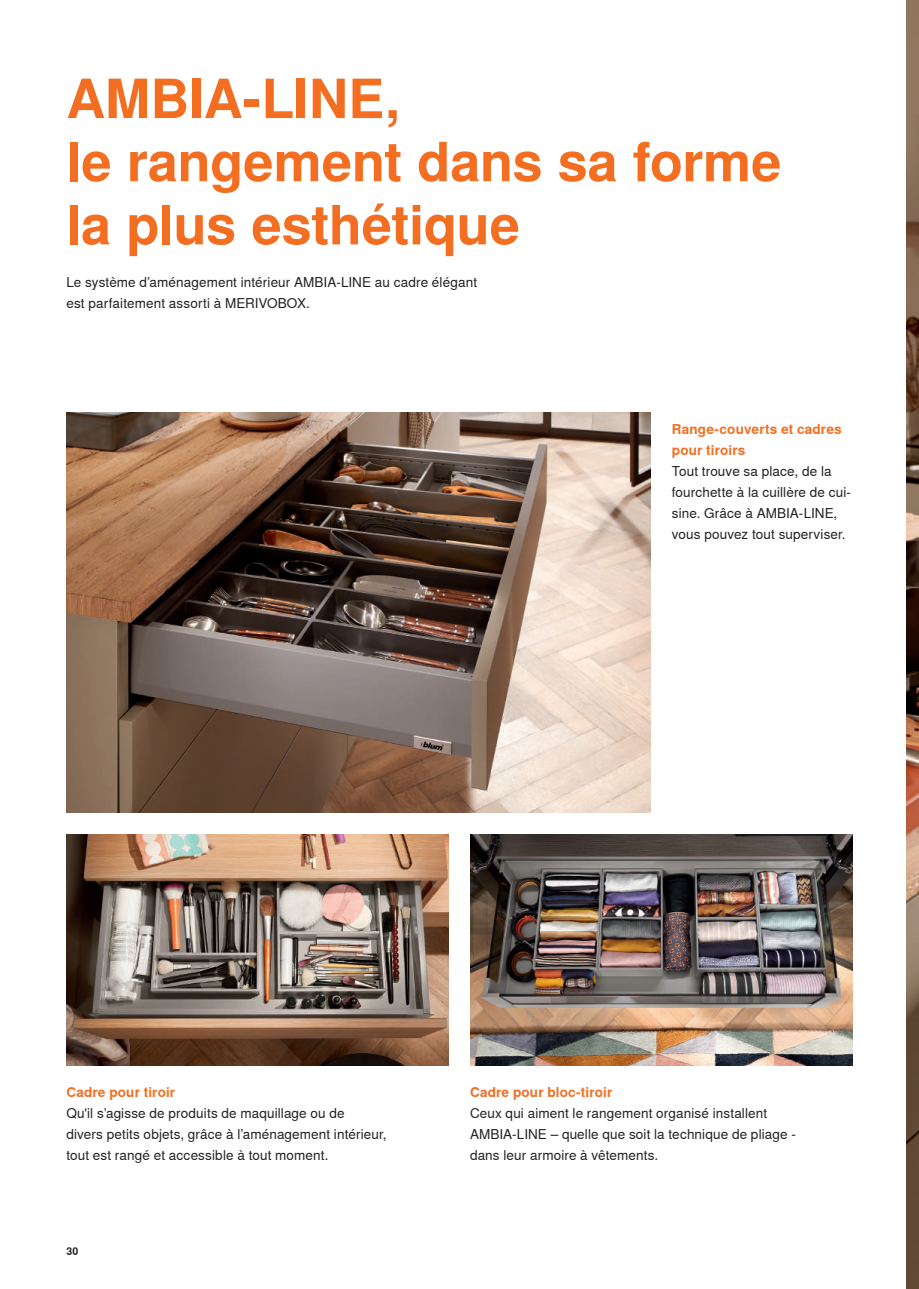
<style>
.page{position:relative;width:919px;height:1289px;background:#fff}
.page>*{position:absolute;margin:0;border:0;box-sizing:border-box;transform-origin:0 0}
.t1{font:700 54px/63.2px "Nimbus Sans Global";letter-spacing:-.005em;color:#f36e21}
.t2{font:13.5px/21px "Nimbus Sans Global";letter-spacing:.01em;color:#231f20}
.t3{font:700 13.5px/21px "Nimbus Sans Global";letter-spacing:.015em;color:#f36e21}
.t4{font:700 10.5px "Nimbus Sans Global";color:#231f20}
</style>
<div class="page">
<img style="left:66px;top:413px;width:584px;height:400px">
<img style="left:906px;top:0;width:12px;height:1288px">
<img style="left:470px;top:834px;width:382px;height:231px">
<img style="left:66px;top:834px;width:383px;height:231px">
<h1 class="t1" style="left:66px;top:68px;width:716px">AMBIA-LINE,<br>le rangement dans sa forme la plus esthétique</h1>
<p class="t2" style="left:66px;top:271px;width:412px">Le système d’aménagement intérieur AMBIA-LINE au cadre élégant est parfaitement assorti à MERIVOBOX.</p>
<p class="t3" style="left:671px;top:419px;width:171px">Range-couverts et cadres pour tiroirs</p>
<p class="t2" style="left:671px;top:461px;width:181px">Tout trouve sa place, de la fourchette à la cuillère de cui&shy;sine. Grâce à AMBIA-LINE, vous pouvez tout superviser.</p>
<p class="t3" style="left:66px;top:1081px;width:110px">Cadre pour tiroir</p>
<p class="t2" style="left:66px;top:1102px;width:322px">Qu'il s’agisse de produits de maquillage ou de<br>divers petits objets, grâce à l’aménagement intérieur, tout est rangé et accessible à tout moment.</p>
<p class="t4" style="left:66px;top:1245px;width:14px">30</p>
<p class="t3" style="left:470px;top:1081px;width:144px">Cadre pour bloc-tiroir</p>
<p class="t2" style="left:470px;top:1102px;width:327px">Ceux qui aiment le rangement organisé installent<br>AMBIA-LINE – quelle que soit la technique de pliage - dans leur armoire à vêtements.</p>
</div>
